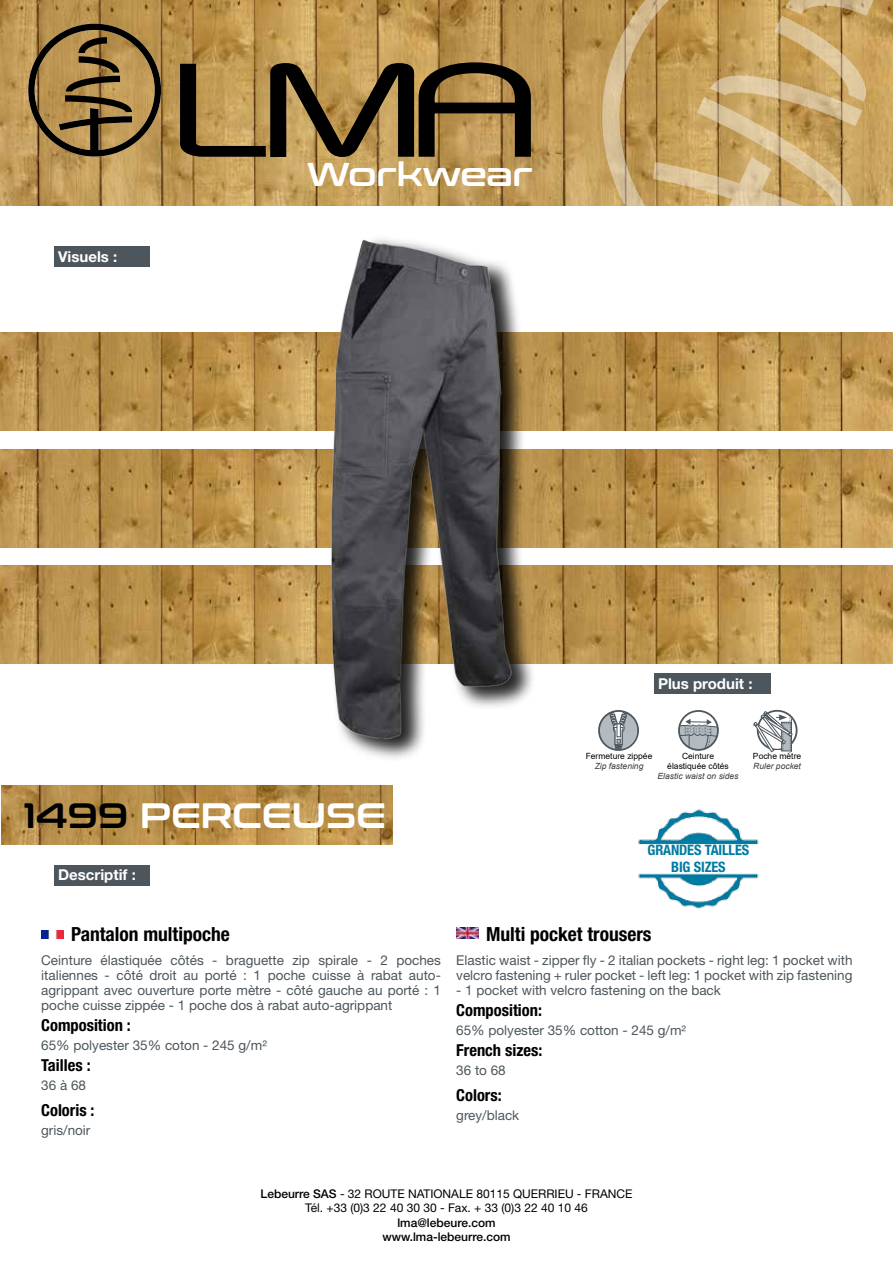
<style>
.page{position:relative;width:893px;height:1263px;background:#fff}
.page>*{position:absolute;margin:0;border:0;box-sizing:border-box;transform-origin:0 0}
.t1{font:35.1px "Conthrax Sb";color:#fff}
.t2{font:32.85px "Conthrax Sb";color:#fff}
.t3{font:700 condensed 19.5px "Helvetica Neue LT Std";color:#000}
.t4{font:700 condensed 16.5px "Helvetica Neue LT Std";color:#000}
.t5{font:700 15px "Helvetica Neue LT Std";color:#fff}
.t6{font:700 condensed 14.4px/17.2px "Helvetica Neue LT Std";letter-spacing:-.01em;color:#007ba2;text-align:center}
.t7{font:13.5px/15px "Helvetica Neue LT Std";color:#4c565c;text-align:justify}
.t8{font:12px/14.4px "Helvetica Neue LT Std";color:#000;text-align:center}
.t9{font:500 12px/14.4px "Helvetica Neue LT Std";color:#000;text-align:center}
.t10{font:8.55px/9.9px "Arial";color:#000;text-align:center}
.t11{font:italic 8.55px "Arial";color:#3c3c3b}
.s1{color:#000}
.s2{font-weight:500}
</style>
<div class="page">
<img style="left:0;top:0;width:577px;height:206px">
<img style="left:0;top:333px;width:893px;height:98px">
<img style="left:0;top:449px;width:893px;height:98px">
<img style="left:0;top:566px;width:893px;height:97px">
<img style="left:1px;top:786px;width:392px;height:58px">
<div style="left:54px;top:865px;width:95px;height:20px;background:#4c565c"></div>
<div style="left:54px;top:246px;width:95px;height:21px;background:#4c565c"></div>
<svg style="left:577px;top:0;width:316px;height:206px;background:#c6a365"></svg>
<svg style="left:28px;top:24px;width:133px;height:133px;background:#8c6f3f"></svg>
<svg style="left:177px;top:59px;width:357px;height:101px;background:#7d6438"></svg>
<div style="left:328px;top:238px;width:207px;height:524px;background:#000;opacity:.75"></div>
<img style="left:311px;top:238px;width:218px;height:519px">
<div style="left:654px;top:673px;width:116px;height:21px;background:#4c565c"></div>
<img style="left:41px;top:930px;width:23px;height:9px">
<img style="left:456px;top:927px;width:23px;height:12px">
<svg style="left:599px;top:711px;width:38px;height:38px"></svg>
<div style="left:598px;top:710px;width:41px;height:41px;border:2px solid #4c565c;border-radius:50%"></div>
<svg style="left:679px;top:711px;width:39px;height:39px"></svg>
<svg style="left:679px;top:719px;width:39px;height:31px"></svg>
<div style="left:678px;top:710px;width:41px;height:41px;border:2px solid #4c565c;border-radius:50%"></div>
<div style="left:757px;top:710px;width:40px;height:40px;border:2px solid #4c565c;border-radius:50%"></div>
<svg style="left:753px;top:711px;width:39px;height:42px"></svg>
<img style="left:638px;top:809px;width:121px;height:100px">
<p class="t5" style="left:58px;top:247px;width:61px">Visuels :</p>
<h2 class="t2" style="left:307px;top:150px;width:227px">Workwear</h2>
<h1 class="t1" style="left:24px;top:789px;width:364px"><span class="s1">1499</span> PERCEUSE</h1>
<p class="t5" style="left:58px;top:866px;width:79px">Descriptif :</p>
<p class="t5" style="left:658px;top:674px;width:96px">Plus produit :</p>
<p class="t10" style="left:586px;top:751px;width:68px">Fermeture zippée</p>
<p class="t11" style="left:595px;top:760px;width:50px">Zip fastening</p>
<p class="t10" style="left:667px;top:751px;width:63px">Ceinture élastiquée côtés</p>
<p class="t11" style="left:658px;top:770px;width:82px">Elastic waist on sides</p>
<p class="t10" style="left:753px;top:751px;width:50px">Poche mètre</p>
<p class="t11" style="left:753px;top:760px;width:49px">Ruler pocket</p>
<p class="t6" style="left:647px;top:841px;width:103px">GRANDES TAILLES<br>BIG SIZES</p>
<h3 class="t3" style="left:71px;top:923px;width:160px">Pantalon multipoche</h3>
<p class="t7" style="left:41px;top:952px;width:401px">Ceinture élastiquée côtés - braguette zip spirale - 2 poches italiennes - côté droit au porté : 1 poche cuisse à rabat auto&shy;agrippant avec ouverture porte mètre - côté gauche au porté : 1 poche cuisse zippée - 1 poche dos à rabat auto-agrippant</p>
<p class="t4" style="left:41px;top:1015px;width:91px">Composition :</p>
<p class="t7" style="left:41px;top:1038px;width:227px">65% polyester 35% coton - 245 g/m²</p>
<p class="t4" style="left:41px;top:1055px;width:51px">Tailles :</p>
<p class="t7" style="left:41px;top:1078px;width:46px">36 à 68</p>
<p class="t4" style="left:41px;top:1100px;width:55px">Coloris :</p>
<p class="t7" style="left:41px;top:1122px;width:51px">gris/noir</p>
<h3 class="t3" style="left:486px;top:923px;width:167px">Multi pocket trousers</h3>
<p class="t7" style="left:456px;top:952px;width:398px">Elastic waist - zipper fly - 2 italian pockets - right leg: 1 pocket with velcro fastening + ruler pocket - left leg: 1 pocket with zip fastening</p>
<p class="t7" style="left:456px;top:982px;width:266px">- 1 pocket with velcro fastening on the back</p>
<p class="t4" style="left:456px;top:1000px;width:87px">Composition:</p>
<p class="t7" style="left:456px;top:1023px;width:231px">65% polyester 35% cotton - 245 g/m²</p>
<p class="t4" style="left:456px;top:1040px;width:88px">French sizes:</p>
<p class="t7" style="left:456px;top:1063px;width:51px">36 to 68</p>
<p class="t4" style="left:456px;top:1085px;width:47px">Colors:</p>
<p class="t7" style="left:456px;top:1107px;width:65px">grey/black</p>
<p class="t8" style="left:260px;top:1186px;width:373px"><span class="s2">Lebeurre SAS</span> - 32 ROUTE NATIONALE 80115 QUERRIEU - FRANCE<br>Tél. +33 (0)3 22 40 30 30 - Fax. + 33 (0)3 22 40 10 46</p>
<p class="t9" style="left:382px;top:1215px;width:130px">lma@lebeure.com www.lma-lebeurre.com</p>
</div>
